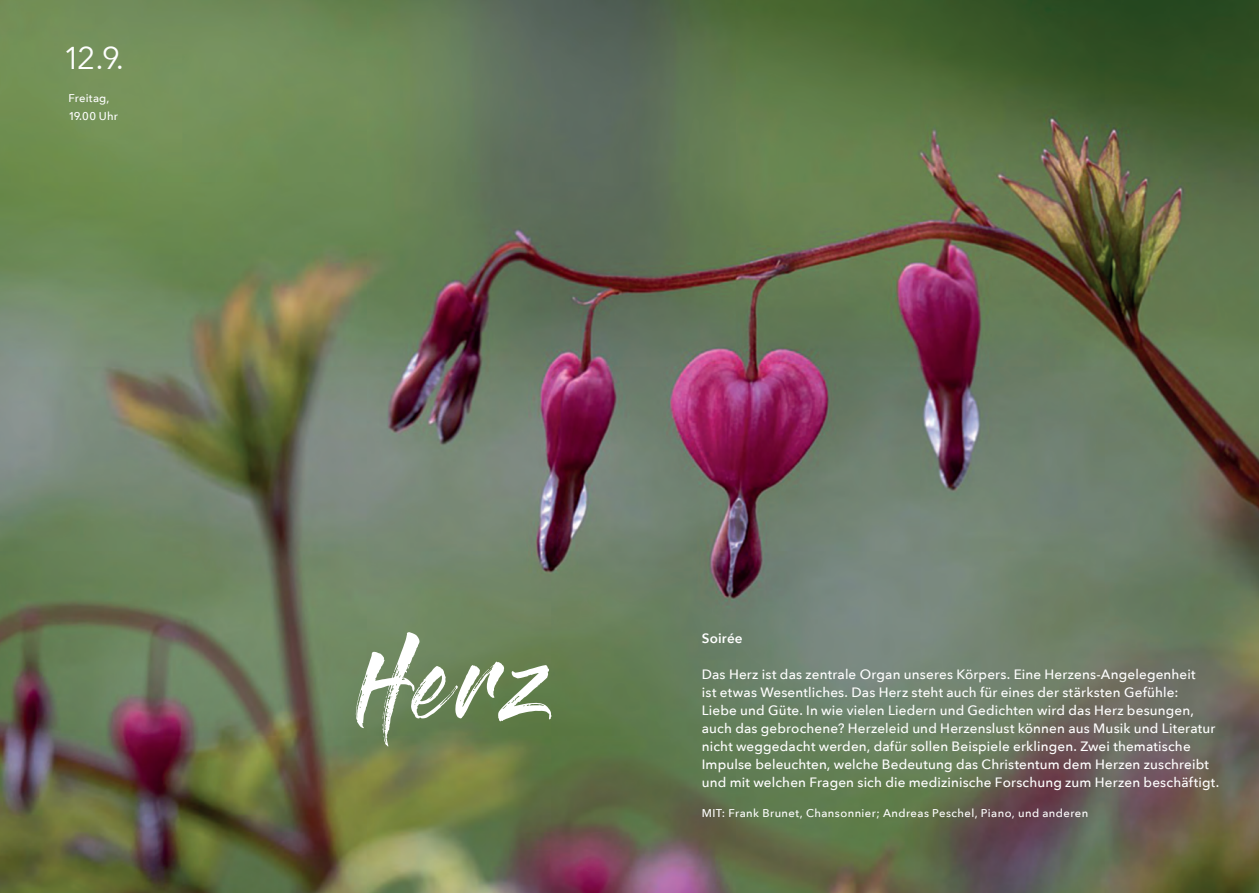
<style>
.page{position:relative;width:1259px;height:893px;background:#fff}
.page>*{position:absolute;margin:0;border:0;box-sizing:border-box;transform-origin:0 0}
.t1{font:31.5px "Avenir Next";color:#fff}
.t2{font:500 13.5px/18px "Avenir Next";letter-spacing:.01em;color:#fff}
.t3{font:600 13.5px "Avenir Next";letter-spacing:.015em;color:#fff}
.t4{font:500 11.25px "Avenir Next";letter-spacing:.04em;color:#fff}
.t5{font:500 11.25px/18px "Avenir Next";letter-spacing:.02em;color:#fff}
</style>
<div class="page">
<img style="left:0;top:0;width:1259px;height:893px">
<svg style="left:356px;top:632px;width:195px;height:114px"></svg>
<h1 class="t1" style="left:63px;top:31px;width:63px">12.9.</h1>
<p class="t5" style="left:68px;top:88px;width:51px">Freitag,<br>19.00 Uhr</p>
<p class="t3" style="left:702px;top:627px;width:42px">Soirée</p>
<p class="t2" style="left:702px;top:665px;width:519px">Das Herz ist das zentrale Organ unseres Körpers. Eine Herzens-Angelegenheit<br>ist etwas Wesentliches. Das Herz steht auch für eines der stärksten Gefühle:<br>Liebe und Güte. In wie vielen Liedern und Gedichten wird das Herz besungen, auch das gebrochene? Herzeleid und Herzenslust können aus Musik und Literatur nicht weggedacht werden, dafür sollen Beispiele erklingen. Zwei thematische Impulse beleuchten, welche Bedeutung das Christentum dem Herzen zuschreibt und mit welchen Fragen sich die medizinische Forschung zum Herzen beschäftigt.</p>
<p class="t4" style="left:702px;top:803px;width:388px">MIT: Frank Brunet, Chansonnier; Andreas Peschel, Piano, und anderen</p>
</div>
